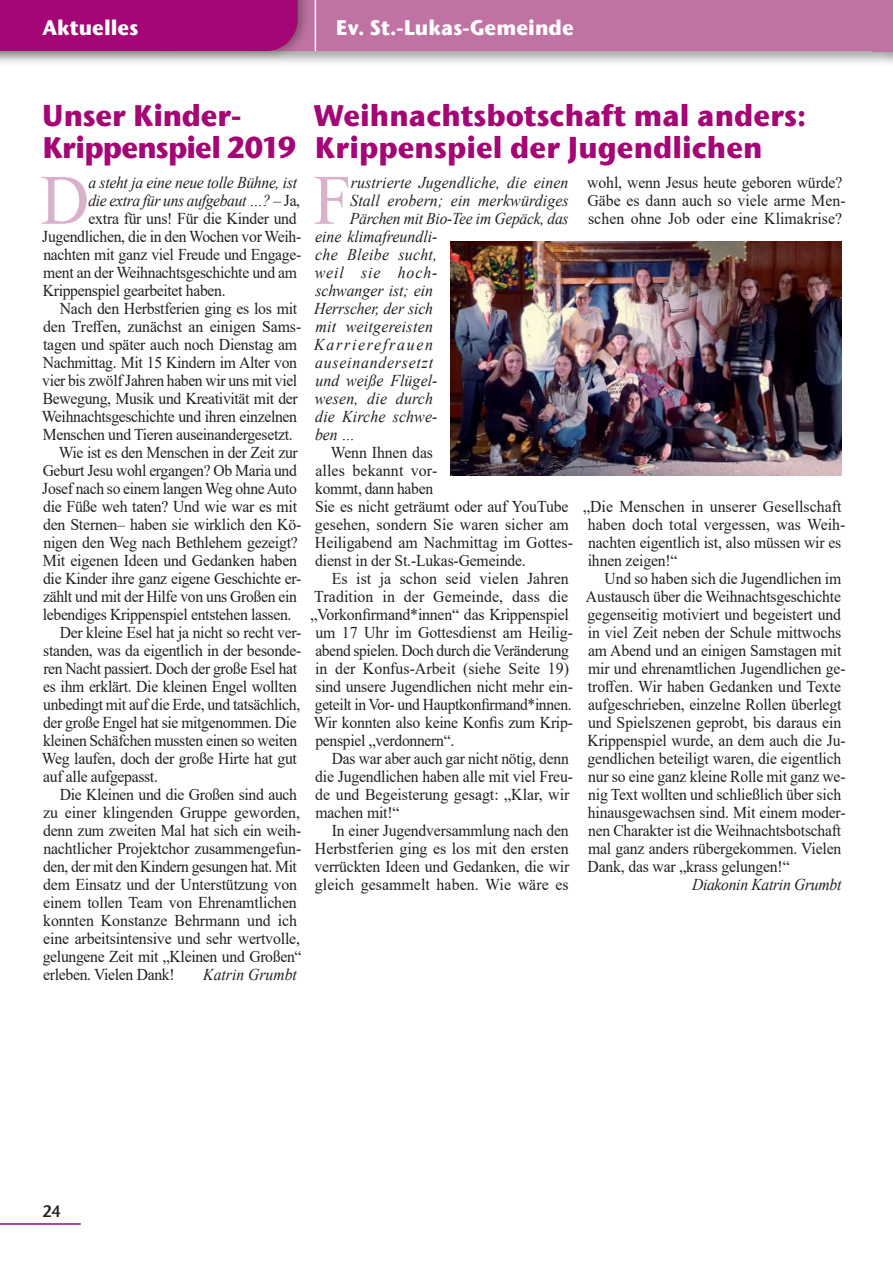
<style>
.page{position:relative;width:893px;height:1263px;background:#fff}
.page>*{position:absolute;margin:0;border:0;box-sizing:border-box;transform-origin:0 0}
.Fließtext_erster_Ini{font:70.8px "Times New Roman";color:#dab1cd;scale:.95 1}
.Überschrift_1{font:700 30px/32.2px "ITC Stone Sans Com";color:#a40775;scale:.95 1}
.Überschrift_1-2{font:700 30px/32.2px "ITC Stone Sans Com";letter-spacing:-.03em;color:#a40775;scale:.95 1}
.t1{font:700 21px "ITC Stone Sans Com";color:#fff;scale:.95 1}
.Fließtext{font:16.5px/18px "Times New Roman";letter-spacing:-.01em;color:#231f20;scale:.95 1}
.Fließtext-2{font:16.5px/18px "Times New Roman";letter-spacing:-.01em;color:#231f20;scale:.96 1}
.Fließtext-3{font:16.5px/18px "Times New Roman";letter-spacing:-.01em;color:#231f20;scale:.94 1}
.Fließtext_erster_Ini-2{font:italic 16.5px "Times New Roman";letter-spacing:.005em;color:#231f20;scale:.96 1}
.Fließtext_erster_Ini-3{font:16.5px "Times New Roman";letter-spacing:-.02em;color:#231f20;scale:.95 1}
.Fließtext_erster_Ini-4{font:italic 16.5px "Times New Roman";letter-spacing:-.02em;color:#231f20;scale:.95 1}
.Fließtext_erster_Ini-5{font:italic 16.5px "Times New Roman";letter-spacing:-.025em;color:#231f20;scale:.94 1}
.Fließtext_erster_Ini-6{font:italic 16.5px "Times New Roman";letter-spacing:-.015em;color:#231f20;scale:.94 1}
.Fließtext_erster_Ini-7{font:italic 16.5px "Times New Roman";letter-spacing:.005em;color:#231f20;scale:.95 1}
.Fließtext_Autor_ohne{font:italic 16.5px "Times New Roman";letter-spacing:-.02em;color:#231f20;scale:.95 1}
.Fließtext_erster_Ini-8{font:italic 16.5px "Times New Roman";letter-spacing:.05em;color:#231f20;scale:.96 1}
.Fließtext_erster_Ini-9{font:italic 16.5px "Times New Roman";letter-spacing:.11em;color:#231f20;scale:.96 1}
.Fließtext-4{font:italic 16.5px "Times New Roman";color:#231f20;scale:.95 1}
.Fließtext_erster_Ini-10{font:italic 16.5px "Times New Roman";letter-spacing:.055em;color:#231f20;scale:.96 1}
.t2{font:16.5px "ITC Stone Sans Com Semi";color:#231f20;scale:.95 1}
.s1{font-style:normal}
</style>
<div class="page">
<div style="left:0;top:0;width:893px;height:66px;background:#231f20;opacity:.4"></div>
<div style="left:0;top:0;width:893px;height:51px;background:#c072a2"></div>
<div style="left:883px;top:0;width:10px;height:66px;background:#231f20;opacity:.4"></div>
<div style="left:873px;top:0;width:20px;height:51px;background:#c072a2"></div>
<div style="left:0;top:0;width:311px;height:60px;background:#231f20;opacity:.4"></div>
<div style="left:0;top:0;width:298px;height:51px;background:#a40775"></div>
<hr style="left:0;top:1223px;width:81px;height:2px;background:#a40775">
<hr style="left:315px;top:0;width:1px;height:51px;background:#fff">
<img style="left:451px;top:242px;width:391px;height:234px">
<p class="t1" style="left:43px;top:14px;width:102px">Aktuelles</p>
<p class="t1" style="left:336px;top:14px;width:252px">Ev. St.-Lukas-Gemeinde</p>
<h4 class="Überschrift_1-2" style="left:42px;top:99px;width:269px">Unser Kinder-<br>Krippenspiel 2019</h4>
<p class="Fließtext_erster_Ini" style="left:41px;top:150px;width:53px">D</p>
<p class="Fließtext_erster_Ini-4" style="left:88px;top:171px;width:221px">a steht ja eine neue tolle Bühne, ist</p>
<p class="Fließtext_erster_Ini-5" style="left:88px;top:189px;width:227px">die extra für uns aufgebaut …? <span class="s1">– Ja,</span></p>
<p class="Fließtext_erster_Ini-3" style="left:89px;top:207px;width:221px">extra für uns! Für die Kinder und</p>
<p class="Fließtext_erster_Ini-3" style="left:42px;top:225px;width:274px">Jugendlichen, die in den Wochen vor Weih-</p>
<p class="Fließtext_erster_Ini-3" style="left:43px;top:243px;width:273px">nachten mit ganz viel Freude und Engage-</p>
<p class="Fließtext_erster_Ini-3" style="left:43px;top:261px;width:269px">ment an der Weihnachtsgeschichte und am</p>
<p class="Fließtext_erster_Ini-3" style="left:43px;top:279px;width:194px">Krippenspiel gearbeitet haben.</p>
<p class="Fließtext" style="left:42px;top:299px;width:275px;text-indent:18px">Nach den Herbstferien ging es los mit den Treffen, zunächst an einigen Sams&shy;tagen und später auch noch Dienstag am Nachmittag. Mit 15 Kindern im Alter von vier bis zwölf Jahren haben wir uns mit viel Bewegung, Musik und Kreativität mit der Weihnachtsgeschichte und ihren einzelnen Menschen und Tieren auseinandergesetzt.</p>
<p class="Fließtext" style="left:42px;top:443px;width:274px;text-indent:16px">Wie ist es den Menschen in der Zeit zur Geburt Jesu wohl ergangen? Ob Maria und Josef nach so einem langen Weg ohne Auto die Füße weh taten? Und wie war es mit den Sternen– haben sie wirklich den Kö&shy;nigen den Weg nach Bethlehem gezeigt?<br>Mit eigenen Ideen und Gedanken haben die Kinder ihre ganz eigene Geschichte er&shy;zählt und mit der Hilfe von uns Großen ein lebendiges Krippenspiel entstehen lassen.</p>
<p class="Fließtext" style="left:42px;top:623px;width:275px;text-indent:18px">Der kleine Esel hat ja nicht so recht ver&shy;standen, was da eigentlich in der besonde&shy;ren Nacht passiert. Doch der große Esel hat es ihm erklärt. Die kleinen Engel wollten unbedingt mit auf die Erde, und tatsächlich, der große Engel hat sie mitgenommen. Die kleinen Schäfchen mussten einen so weiten Weg laufen, doch der große Hirte hat gut auf alle aufgepasst.</p>
<p class="Fließtext" style="left:43px;top:785px;width:274px;text-indent:17px">Die Kleinen und die Großen sind auch zu einer klingenden Gruppe geworden, denn zum zweiten Mal hat sich ein weih&shy;nachtlicher Projektchor zusammengefun&shy;den, der mit den Kindern gesungen hat. Mit dem Einsatz und der Unterstützung von einem tollen Team von Ehrenamtlichen konnten Konstanze Behrmann und ich eine arbeitsintensive und sehr wertvolle, gelungene Zeit mit „Kleinen und Großen“ erleben. Vielen Dank!</p>
<p class="Fließtext-4" style="left:203px;top:963px;width:100px">Katrin Grumbt</p>
<h4 class="Überschrift_1" style="left:314px;top:99px;width:520px">Weihnachtsbotschaft mal anders:<br>Krippenspiel der Jugendlichen</h4>
<p class="Fließtext_erster_Ini" style="left:314px;top:150px;width:41px">F</p>
<p class="Fließtext_erster_Ini-2" style="left:351px;top:171px;width:228px">rustrierte Jugendliche, die einen</p>
<p class="Fließtext" style="left:587px;top:173px;width:273px">wohl, wenn Jesus heute geboren würde?<br>Gäbe es dann auch so viele arme Men&shy;schen ohne Job oder eine Klimakrise?</p>
<p class="Fließtext_erster_Ini-2" style="left:350px;top:189px;width:229px">Stall erobern; ein merkwürdiges</p>
<p class="Fließtext_erster_Ini-6" style="left:350px;top:207px;width:234px">Pärchen mit Bio-Tee im Gepäck, das</p>
<p class="Fließtext_erster_Ini-2" style="left:315px;top:225px;width:129px">eine klimafreundli-</p>
<p class="Fließtext_erster_Ini-2" style="left:315px;top:243px;width:129px">che Bleibe sucht,</p>
<p class="Fließtext_erster_Ini-10" style="left:315px;top:261px;width:129px">weil sie hoch-</p>
<p class="Fließtext_erster_Ini-2" style="left:315px;top:279px;width:124px">schwanger ist; ein</p>
<p class="Fließtext_erster_Ini-7" style="left:314px;top:297px;width:127px">Herrscher, der sich</p>
<p class="Fließtext_erster_Ini-2" style="left:315px;top:315px;width:124px">mit weitgereisten</p>
<p class="Fließtext_erster_Ini-9" style="left:314px;top:333px;width:125px">Karrierefrauen</p>
<p class="Fließtext_erster_Ini-8" style="left:315px;top:351px;width:124px">auseinandersetzt</p>
<p class="Fließtext_erster_Ini-2" style="left:315px;top:369px;width:129px">und weiße Flügel-</p>
<p class="Fließtext_erster_Ini-2" style="left:315px;top:387px;width:125px">wesen, die durch</p>
<p class="Fließtext_erster_Ini-2" style="left:315px;top:405px;width:129px">die Kirche schwe-</p>
<p class="Fließtext_erster_Ini-7" style="left:315px;top:423px;width:43px">ben …</p>
<p class="Fließtext" style="left:315px;top:443px;width:273px;text-indent:16px">Wenn Ihnen das<br>alles bekannt vor-<br>kommt, dann haben<br>Sie es nicht geträumt oder auf YouTube gesehen, sondern Sie waren sicher am<br>Heiligabend am Nachmittag im Gottes&shy;dienst in der St.‑Lukas-Gemeinde.</p>
<p class="Fließtext-2" style="left:332px;top:569px;width:248px">Es ist ja schon seid vielen Jahren</p>
<p class="Fließtext-2" style="left:314px;top:587px;width:266px">Tradition in der Gemeinde, dass die</p>
<p class="Fließtext-2" style="left:310px;top:605px;width:271px">„Vorkonfirmand*innen“ das Krippenspiel</p>
<p class="Fließtext-2" style="left:315px;top:623px;width:270px">um 17 Uhr im Gottesdienst am Heilig-</p>
<p class="Fließtext-3" style="left:315px;top:641px;width:271px">abend spielen. Doch durch die Veränderung</p>
<p class="Fließtext-2" style="left:315px;top:659px;width:266px">in der Konfus-Arbeit (siehe Seite 19)</p>
<p class="Fließtext-2" style="left:315px;top:677px;width:270px">sind unsere Jugendlichen nicht mehr ein-</p>
<p class="Fließtext-3" style="left:315px;top:695px;width:275px">geteilt in Vor- und Hauptkonfirmand*innen.</p>
<p class="Fließtext" style="left:314px;top:713px;width:274px">Wir konnten also keine Konfis zum Krip-</p>
<p class="Fließtext" style="left:315px;top:731px;width:148px">penspiel „verdonnern“.</p>
<p class="Fließtext-3" style="left:315px;top:749px;width:276px;text-indent:17px">Das war aber auch gar nicht nötig, denn die Jugendlichen haben alle mit viel Freu&shy;de und Begeisterung gesagt: „Klar, wir machen mit!“</p>
<p class="Fließtext" style="left:314px;top:821px;width:270px;text-align:justify;text-indent:17px">In einer Jugendversammlung nach den Herbstferien ging es los mit den ersten verrückten Ideen und Gedanken, die wir gleich gesammelt haben. Wie wäre es</p>
<p class="Fließtext-2" style="left:583px;top:497px;width:275px">„Die Menschen in unserer Gesellschaft haben doch total vergessen, was Weih&shy;nachten eigentlich ist, also müssen wir es ihnen zeigen!“</p>
<p class="Fließtext" style="left:586px;top:569px;width:275px;text-indent:19px">Und so haben sich die Jugendlichen im Austausch über die Weihnachtsgeschichte gegenseitig motiviert und begeistert und in viel Zeit neben der Schule mittwochs am Abend und an einigen Samstagen mit mir und ehrenamtlichen Jugendlichen ge&shy;troffen. Wir haben Gedanken und Texte aufgeschrieben, einzelne Rollen überlegt und Spielszenen geprobt, bis daraus ein Krippenspiel wurde, an dem auch die Ju&shy;gendlichen beteiligt waren, die eigentlich nur so eine ganz kleine Rolle mit ganz we&shy;nig Text wollten und schließlich über sich hinausgewachsen sind. Mit einem moder&shy;nen Charakter ist die Weihnachtsbotschaft mal ganz anders rübergekommen. Vielen Dank, das war „krass gelungen!“</p>
<p class="Fließtext_Autor_ohne" style="left:692px;top:873px;width:159px">Diakonin Katrin Grumbt</p>
<p class="t2" style="left:43px;top:1201px;width:21px">24</p>
</div>
